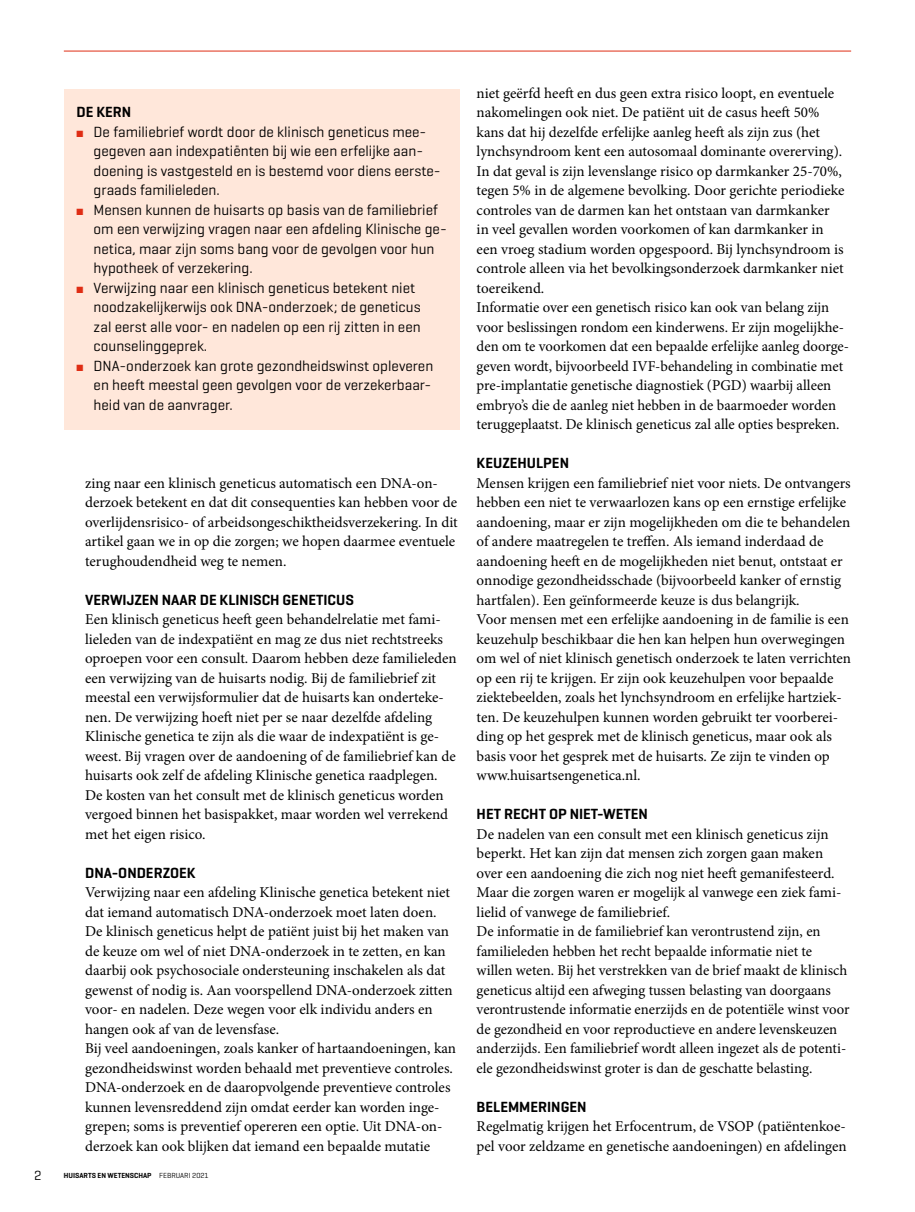
<style>
.page{position:relative;width:915px;height:1212px;background:#fff}
.page>*{position:absolute;margin:0;border:0;box-sizing:border-box;transform-origin:0 0}
.Para_broodtekst{font:15px/19.5px "Minion Pro";color:#000}
.t1{font:15px/19.5px "Geogrotesque";color:#000}
.SectionHeading_1_tus{font:600 15px "Geogrotesque";color:#000}
.Box_Heading_kader_ko{font:600 15px "Geogrotesque";color:#000}
.t2{font:13.5px "Geogrotesque";color:#000}
.t3{font:600 7.5px "Geogrotesque";color:#000}
.t4{font:7.5px "Geogrotesque";color:#000}
.s1{color:#df2d14}
.s2{font-weight:400}
</style>
<div class="page">
<hr style="left:64px;top:51px;width:786px;height:1px;background:#df2d14">
<div style="left:64px;top:89px;width:395px;height:340px;background:#ffe7da"></div>
<p class="Box_Heading_kader_ko" style="left:77px;top:103px;width:56px">DE KERN</p>
<p class="t1" style="left:94px;top:121px;width:348px;text-indent:-17px"><span class="s1">■</span> De familiebrief wordt door de klinisch geneticus mee&shy;gegeven aan indexpatiënten bij wie een erfelijke aan&shy;doening is vastgesteld en is bestemd voor diens eerste&shy;graads familieleden.</p>
<p class="t1" style="left:94px;top:199px;width:354px;text-indent:-17px"><span class="s1">■</span> Mensen kunnen de huisarts op basis van de familiebrief om een verwijzing vragen naar een afdeling Klinische ge&shy;netica, maar zijn soms bang voor de gevolgen voor hun hypotheek of verzekering.</p>
<p class="t1" style="left:94px;top:277px;width:328px;text-indent:-17px"><span class="s1">■</span> Verwijzing naar een klinisch geneticus betekent niet noodzakelijkerwijs ook DNA-onderzoek; de geneticus zal eerst alle voor- en nadelen op een rij zitten in een counselinggeprek.</p>
<p class="t1" style="left:94px;top:355px;width:341px;text-indent:-17px"><span class="s1">■</span> DNA-onderzoek kan grote gezondheidswinst opleveren en heeft meestal geen gevolgen voor de verzekerbaar&shy;heid van de aanvrager.</p>
<p class="Para_broodtekst" style="left:85px;top:473px;width:374px">zing naar een klinisch geneticus automatisch een DNA-on&shy;derzoek betekent en dat dit consequenties kan hebben voor de overlijdensrisico- of arbeidsongeschiktheidsverzekering. In dit artikel gaan we in op die zorgen; we hopen daarmee eventuele terughoudendheid weg te nemen.</p>
<p class="SectionHeading_1_tus" style="left:85px;top:590px;width:270px">VERWIJZEN NAAR DE KLINISCH GENETICUS</p>
<p class="Para_broodtekst" style="left:85px;top:610px;width:373px">Een klinisch geneticus heeft geen behandelrelatie met fami&shy;lieleden van de indexpatiënt en mag ze dus niet rechtstreeks oproepen voor een consult. Daarom hebben deze familieleden een verwijzing van de huisarts nodig. Bij de familiebrief zit meestal een verwijsformulier dat de huisarts kan onderteke&shy;nen. De verwijzing hoeft niet per se naar dezelfde afdeling Klinische genetica te zijn als die waar de indexpatiënt is ge&shy;weest. Bij vragen over de aandoening of de familiebrief kan de huisarts ook zelf de afdeling Klinische genetica raadplegen.</p>
<p class="Para_broodtekst" style="left:85px;top:785px;width:364px">De kosten van het consult met de klinisch geneticus worden vergoed binnen het basispakket, maar worden wel verrekend met het eigen risico.</p>
<p class="SectionHeading_1_tus" style="left:85px;top:863px;width:112px">DNA-ONDERZOEK</p>
<p class="Para_broodtekst" style="left:85px;top:883px;width:369px">Verwijzing naar een afdeling Klinische genetica betekent niet dat iemand automatisch DNA-onderzoek moet laten doen.<br>De klinisch geneticus helpt de patiënt juist bij het maken van de keuze om wel of niet DNA-onderzoek in te zetten, en kan daarbij ook psychosociale ondersteuning inschakelen als dat gewenst of nodig is. Aan voorspellend DNA-onderzoek zitten voor- en nadelen. Deze wegen voor elk individu anders en hangen ook af van de levensfase.</p>
<p class="Para_broodtekst" style="left:85px;top:1039px;width:372px">Bij veel aandoeningen, zoals kanker of hartaandoeningen, kan gezondheidswinst worden behaald met preventieve controles.<br>DNA-onderzoek en de daaropvolgende preventieve controles kunnen levensreddend zijn omdat eerder kan worden inge&shy;grepen; soms is preventief opereren een optie. Uit DNA-on&shy;derzoek kan ook blijken dat iemand een bepaalde mutatie</p>
<p class="t2" style="left:34px;top:1166px;width:9px">2</p>
<p class="t4" style="left:159px;top:1171px;width:42px">maand null</p>
<p class="t3" style="left:64px;top:1171px;width:146px">HUISARTS EN WETENSCHAP <span class="s2">FEBRUARI 2021</span></p>
<p class="Para_broodtekst" style="left:476px;top:83px;width:369px">niet geërfd heeft en dus geen extra risico loopt, en eventuele nakomelingen ook niet. De patiënt uit de casus heeft 50% kans dat hij dezelfde erfelijke aanleg heeft als zijn zus (het lynchsyndroom kent een autosomaal dominante overerving).<br>In dat geval is zijn levenslange risico op darmkanker 25-70%, tegen 5% in de algemene bevolking. Door gerichte periodieke controles van de darmen kan het ontstaan van darmkanker in veel gevallen worden voorkomen of kan darmkanker in een vroeg stadium worden opgespoord. Bij lynchsyndroom is controle alleen via het bevolkingsonderzoek darmkanker niet toereikend.</p>
<p class="Para_broodtekst" style="left:476px;top:298px;width:374px">Informatie over een genetisch risico kan ook van belang zijn voor beslissingen rondom een kinderwens. Er zijn mogelijkhe&shy;den om te voorkomen dat een bepaalde erfelijke aanleg doorge&shy;geven wordt, bijvoorbeeld IVF-behandeling in combinatie met pre-implantatie genetische diagnostiek (PGD) waarbij alleen embryo’s die de aanleg niet hebben in de baarmoeder worden teruggeplaatst. De klinisch geneticus zal alle opties bespreken.</p>
<p class="SectionHeading_1_tus" style="left:476px;top:454px;width:94px">KEUZEHULPEN</p>
<p class="Para_broodtekst" style="left:476px;top:473px;width:375px">Mensen krijgen een familiebrief niet voor niets. De ontvangers hebben een niet te verwaarlozen kans op een ernstige erfelijke aandoening, maar er zijn mogelijkheden om die te behandelen of andere maatregelen te treffen. Als iemand inderdaad de aandoening heeft en de mogelijkheden niet benut, ontstaat er onnodige gezondheidsschade (bijvoorbeeld kanker of ernstig hartfalen). Een geïnformeerde keuze is dus belangrijk.</p>
<p class="Para_broodtekst" style="left:476px;top:610px;width:376px">Voor mensen met een erfelijke aandoening in de familie is een keuzehulp beschikbaar die hen kan helpen hun overwegingen om wel of niet klinisch genetisch onderzoek te laten verrichten op een rij te krijgen. Er zijn ook keuzehulpen voor bepaalde ziektebeelden, zoals het lynchsyndroom en erfelijke hartziek&shy;ten. De keuzehulpen kunnen worden gebruikt ter voorberei&shy;ding op het gesprek met de klinisch geneticus, maar ook als basis voor het gesprek met de huisarts. Ze zijn te vinden op www.huisartsengenetica.nl.</p>
<p class="SectionHeading_1_tus" style="left:476px;top:805px;width:173px">HET RECHT OP NIET-WETEN</p>
<p class="Para_broodtekst" style="left:476px;top:824px;width:366px">De nadelen van een consult met een klinisch geneticus zijn beperkt. Het kan zijn dat mensen zich zorgen gaan maken over een aandoening die zich nog niet heeft gemanifesteerd.<br>Maar die zorgen waren er mogelijk al vanwege een ziek fami&shy;lielid of vanwege de familiebrief.</p>
<p class="Para_broodtekst" style="left:476px;top:922px;width:374px">De informatie in de familiebrief kan verontrustend zijn, en familieleden hebben het recht bepaalde informatie niet te willen weten. Bij het verstrekken van de brief maakt de klinisch geneticus altijd een afweging tussen belasting van doorgaans verontrustende informatie enerzijds en de potentiële winst voor de gezondheid en voor reproductieve en andere levenskeuzen anderzijds. Een familiebrief wordt alleen ingezet als de potenti&shy;ële gezondheidswinst groter is dan de geschatte belasting.</p>
<p class="SectionHeading_1_tus" style="left:476px;top:1097px;width:111px">BELEMMERINGEN</p>
<p class="Para_broodtekst" style="left:476px;top:1117px;width:371px">Regelmatig krijgen het Erfocentrum, de VSOP (patiëntenkoe&shy;pel voor zeldzame en genetische aandoeningen) en afdelingen</p>
</div>
